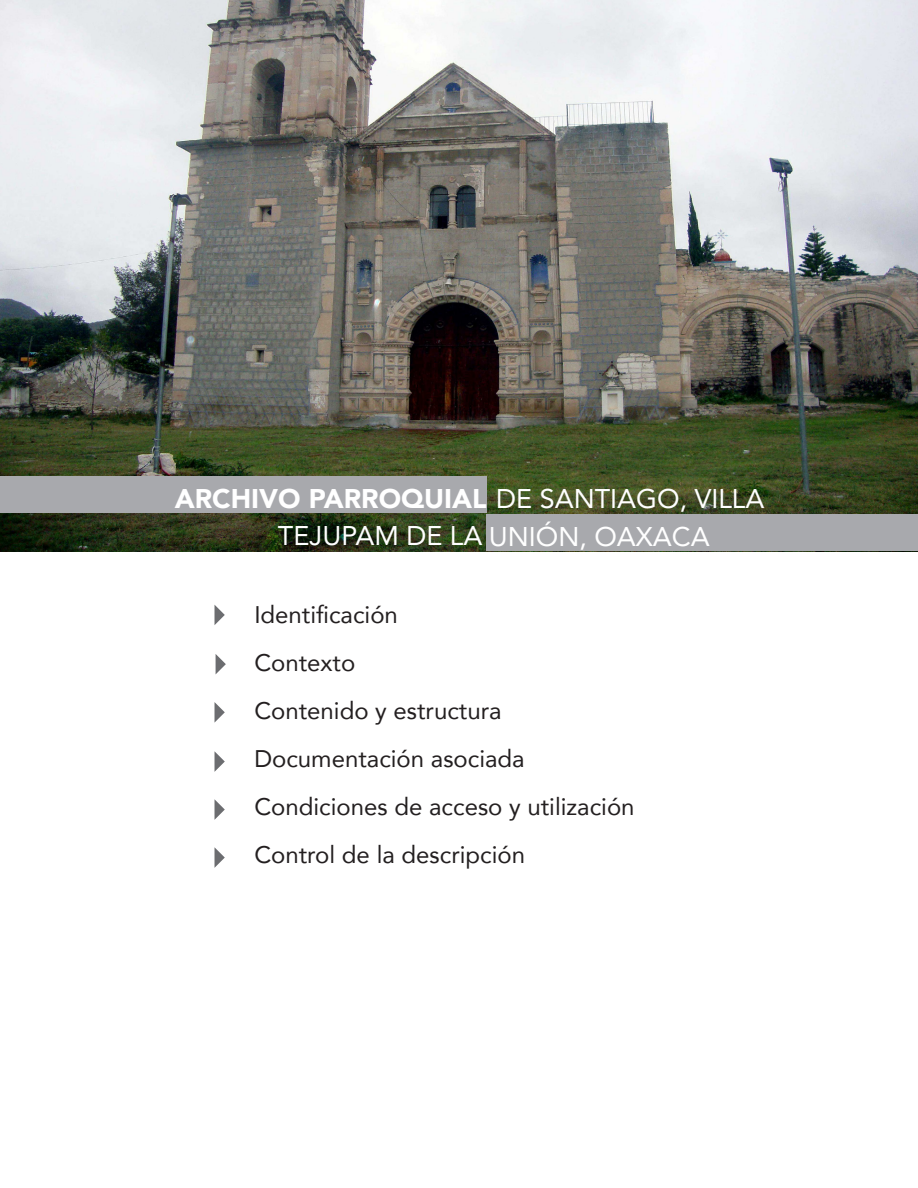
<style>
.page{position:relative;width:918px;height:1188px;background:#fff}
.page>*{position:absolute;margin:0;border:0;box-sizing:border-box;transform-origin:0 0}
.TIPO_DE_ARCHIVO{font:900 27px "Avenir";color:#fff}
.TITULO_NOMBRE_DEL_AR{font:27px "Avenir";color:#fff}
.MENÚ{font:24px "Avenir";color:#231f20}
.s1{font-weight:400}
</style>
<div class="page">
<img style="left:0;top:0;width:918px;height:551px">
<svg style="left:215px;top:605px;width:10px;height:20px"></svg>
<svg style="left:216px;top:654px;width:10px;height:20px"></svg>
<svg style="left:215px;top:702px;width:10px;height:20px"></svg>
<svg style="left:215px;top:752px;width:10px;height:19px"></svg>
<svg style="left:215px;top:800px;width:10px;height:19px"></svg>
<svg style="left:215px;top:848px;width:10px;height:19px"></svg>
<div style="left:487px;top:515px;width:431px;height:36px;background:#a8a9ad"></div>
<div style="left:0;top:476px;width:487px;height:36px;background:#a8a9ad"></div>
<p class="TIPO_DE_ARCHIVO" style="left:175px;top:476px;width:591px">ARCHIVO PARROQUIAL <span class="s1">DE SANTIAGO, VILLA</span></p>
<p class="TITULO_NOMBRE_DEL_AR" style="left:278px;top:515px;width:434px">TEJUPAM DE LA UNIÓN, OAXACA</p>
<p class="MENÚ" style="left:254px;top:596px;width:145px">Identificación</p>
<p class="MENÚ" style="left:254px;top:644px;width:102px">Contexto</p>
<p class="MENÚ" style="left:254px;top:692px;width:249px">Contenido y estructura</p>
<p class="MENÚ" style="left:254px;top:740px;width:272px">Documentación asociada</p>
<p class="MENÚ" style="left:254px;top:788px;width:382px">Condiciones de acceso y utilización</p>
<p class="MENÚ" style="left:254px;top:836px;width:272px">Control de la descripción</p>
</div>
